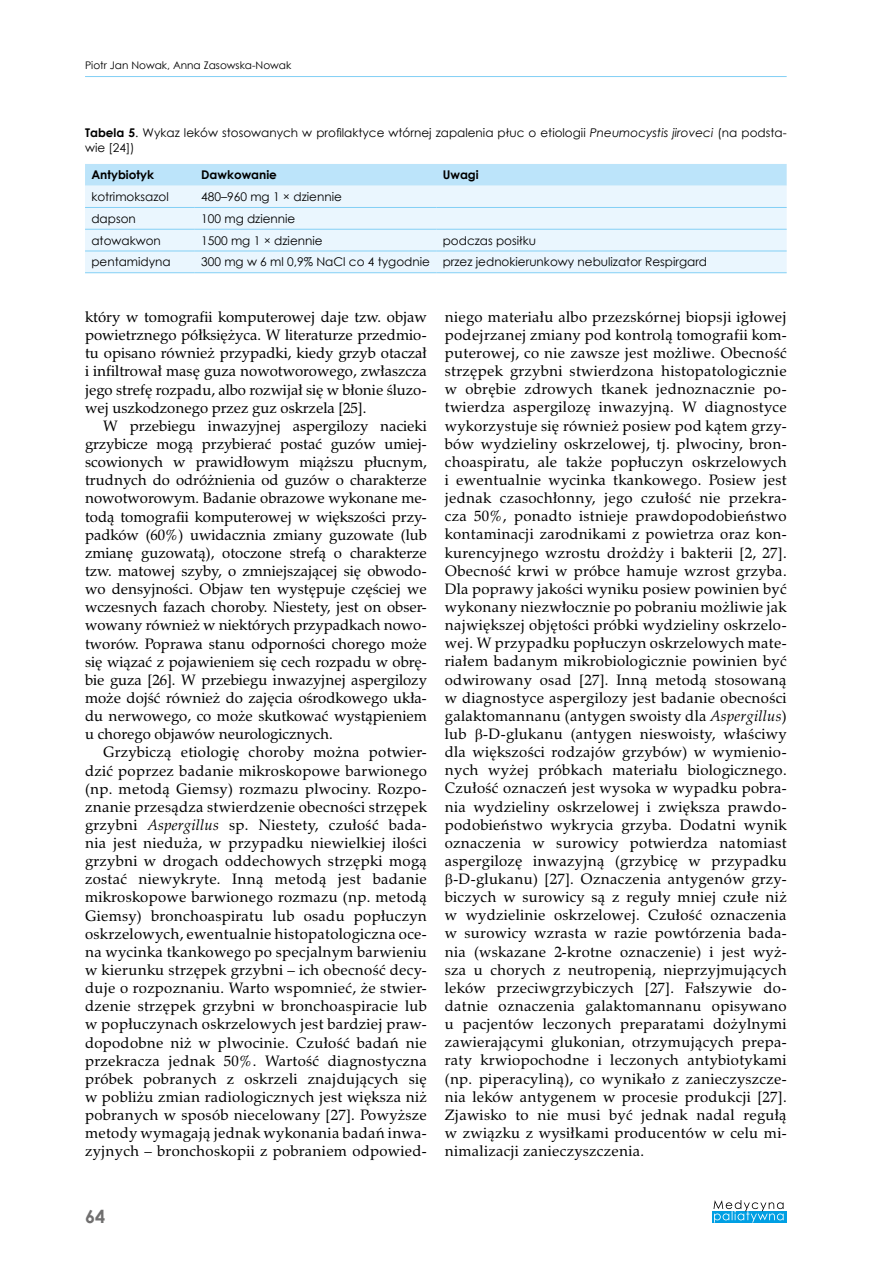
<style>
.page{position:relative;width:893px;height:1263px;background:#fff}
.page>*{position:absolute;margin:0;border:0;box-sizing:border-box;transform-origin:0 0}
.t1{font:700 18px "Century Gothic";color:#706f6f}
.t2{font:15px/18.1px "Zapf Calligr PL";letter-spacing:.02em;color:#000;text-align:justify}
.t3{font:12px/15px "Century Gothic";color:#000}
.t4{font:700 12px "Century Gothic";color:#000}
.t5{font:10.5px "Century Gothic";color:#000}
.s1{font-weight:700}
.s2{font-style:italic}
</style>
<div class="page">
<hr style="left:85px;top:76px;width:702px;height:1px;background:#83d0f5">
<div style="left:712px;top:1211px;width:75px;height:11px;background:#009fe3"></div>
<svg style="left:713px;top:1200px;width:71px;height:22px"></svg>
<div style="left:85px;top:164px;width:702px;height:22px;background:#bce4fa"></div>
<div style="left:85px;top:186px;width:702px;height:86px;background:#eaf6fe"></div>
<hr style="left:85px;top:207px;width:110px;height:1px;background:#83d0f5">
<hr style="left:195px;top:207px;width:241px;height:1px;background:#83d0f5">
<hr style="left:436px;top:207px;width:351px;height:1px;background:#83d0f5">
<hr style="left:85px;top:229px;width:110px;height:1px;background:#83d0f5">
<hr style="left:195px;top:229px;width:241px;height:1px;background:#83d0f5">
<hr style="left:436px;top:229px;width:351px;height:1px;background:#83d0f5">
<hr style="left:85px;top:251px;width:110px;height:1px;background:#83d0f5">
<hr style="left:195px;top:251px;width:241px;height:1px;background:#83d0f5">
<hr style="left:436px;top:251px;width:351px;height:1px;background:#83d0f5">
<hr style="left:85px;top:272px;width:110px;height:1px;background:#83d0f5">
<hr style="left:195px;top:272px;width:241px;height:1px;background:#83d0f5">
<hr style="left:436px;top:272px;width:351px;height:1px;background:#83d0f5">
<p class="t5" style="left:85px;top:58px;width:208px">Piotr Jan Nowak, Anna Zasowska-Nowak</p>
<p class="t3" style="left:85px;top:125px;width:703px"><span class="s1">Tabela 5</span>. Wykaz leków stosowanych w profilaktyce wtórnej zapalenia płuc o etiologii <span class="s2">Pneumocystis jiroveci</span> (na podsta&shy;wie [24])</p>
<p class="t4" style="left:91px;top:166px;width:64px">Antybiotyk</p>
<p class="t4" style="left:201px;top:166px;width:77px">Dawkowanie</p>
<p class="t4" style="left:443px;top:166px;width:38px">Uwagi</p>
<p class="t3" style="left:91px;top:189px;width:79px">kotrimoksazol</p>
<p class="t3" style="left:201px;top:189px;width:142px">480–960 mg 1 × dziennie</p>
<p class="t3" style="left:91px;top:211px;width:46px">dapson</p>
<p class="t3" style="left:201px;top:211px;width:96px">100 mg dziennie</p>
<p class="t3" style="left:91px;top:233px;width:71px">atowakwon</p>
<p class="t3" style="left:201px;top:233px;width:123px">1500 mg 1 × dziennie</p>
<p class="t3" style="left:443px;top:233px;width:95px">podczas posiłku</p>
<p class="t3" style="left:91px;top:254px;width:81px">pentamidyna</p>
<p class="t3" style="left:201px;top:254px;width:508px">300 mg w 6 ml 0,9% NaCl co 4 tygodnie przez jednokierunkowy nebulizator Respirgard</p>
<p class="t2" style="left:85px;top:308px;width:343px">który w tomografii komputerowej daje tzw. objaw powietrznego półksiężyca. W literaturze przedmio&shy;tu opisano również przypadki, kiedy grzyb otaczał i infiltrował masę guza nowotworowego, zwłaszcza jego strefę rozpadu, albo rozwijał się w błonie śluzo&shy;wej uszkodzonego przez guz oskrzela [25].</p>
<p class="t2" style="left:85px;top:417px;width:343px;text-indent:18px">W przebiegu inwazyjnej aspergilozy nacieki grzybicze mogą przybierać postać guzów umiej&shy;scowionych w prawidłowym miąższu płucnym, trudnych do odróżnienia od guzów o charakterze nowotworowym. Badanie obrazowe wykonane me&shy;todą tomografii komputerowej w większości przy&shy;padków (60%) uwidacznia zmiany guzowate (lub zmianę guzowatą), otoczone strefą o charakterze tzw. matowej szyby, o zmniejszającej się obwodo&shy;wo densyjności. Objaw ten występuje częściej we wczesnych fazach choroby. Niestety, jest on obser&shy;wowany również w niektórych przypadkach nowo&shy;tworów. Poprawa stanu odporności chorego może się wiązać z pojawieniem się cech rozpadu w obrę&shy;bie guza [26]. W przebiegu inwazyjnej aspergilozy może dojść również do zajęcia ośrodkowego ukła&shy;du nerwowego, co może skutkować wystąpieniem u chorego objawów neurologicznych.</p>
<p class="t2" style="left:85px;top:743px;width:343px;text-indent:18px">Grzybiczą etiologię choroby można potwier&shy;dzić poprzez badanie mikroskopowe barwionego (np. metodą Giemsy) rozmazu plwociny. Rozpo&shy;znanie przesądza stwierdzenie obecności strzępek grzybni <span class="s2">Aspergillus</span> sp. Niestety, czułość bada&shy;nia jest nieduża, w przypadku niewielkiej ilości grzybni w drogach oddechowych strzępki mogą zostać niewykryte. Inną metodą jest badanie mikroskopowe barwionego rozmazu (np. metodą Giemsy) bronchoaspiratu lub osadu popłuczyn oskrzelowych, ewentualnie histopatologiczna oce&shy;na wycinka tkankowego po specjalnym barwieniu w kierunku strzępek grzybni – ich obecność decy&shy;duje o rozpoznaniu. Warto wspomnieć, że stwier&shy;dzenie strzępek grzybni w bronchoaspiracie lub w popłuczynach oskrzelowych jest bardziej praw&shy;dopodobne niż w plwocinie. Czułość badań nie przekracza jednak 50%. Wartość diagnostyczna próbek pobranych z oskrzeli znajdujących się w pobliżu zmian radiologicznych jest większa niż pobranych w sposób niecelowany [27]. Powyższe metody wymagają jednak wykonania badań inwa&shy;zyjnych – bronchoskopii z pobraniem odpowied-</p>
<p class="t2" style="left:445px;top:308px;width:343px">niego materiału albo przezskórnej biopsji igłowej</p>
<p class="t2" style="left:445px;top:326px;width:343px">podejrzanej zmiany pod kontrolą tomografii kom-</p>
<p class="t2" style="left:445px;top:344px;width:343px">puterowej, co nie zawsze jest możliwe. Obecność</p>
<p class="t2" style="left:445px;top:362px;width:343px">strzępek grzybni stwierdzona histopatologicznie</p>
<p class="t2" style="left:445px;top:380px;width:343px">w obrębie zdrowych tkanek jednoznacznie po-</p>
<p class="t2" style="left:445px;top:398px;width:343px">twierdza aspergilozę inwazyjną. W diagnostyce</p>
<p class="t2" style="left:445px;top:416px;width:343px">wykorzystuje się również posiew pod kątem grzy-</p>
<p class="t2" style="left:445px;top:435px;width:343px">bów wydzieliny oskrzelowej, tj. plwociny, bron-</p>
<p class="t2" style="left:445px;top:453px;width:343px">choaspiratu, ale także popłuczyn oskrzelowych</p>
<p class="t2" style="left:445px;top:471px;width:343px">i ewentualnie wycinka tkankowego. Posiew jest</p>
<p class="t2" style="left:445px;top:489px;width:343px">jednak czasochłonny, jego czułość nie przekra-</p>
<p class="t2" style="left:445px;top:507px;width:343px">cza 50%, ponadto istnieje prawdopodobieństwo</p>
<p class="t2" style="left:445px;top:525px;width:343px">kontaminacji zarodnikami z powietrza oraz kon-</p>
<p class="t2" style="left:445px;top:543px;width:343px">kurencyjnego wzrostu drożdży i bakterii [2, 27].</p>
<p class="t2" style="left:445px;top:561px;width:343px">Obecność krwi w próbce hamuje wzrost grzyba.</p>
<p class="t2" style="left:445px;top:580px;width:343px">Dla poprawy jakości wyniku posiew powinien być</p>
<p class="t2" style="left:445px;top:598px;width:343px">wykonany niezwłocznie po pobraniu możliwie jak</p>
<p class="t2" style="left:445px;top:616px;width:343px">największej objętości próbki wydzieliny oskrzelo-</p>
<p class="t2" style="left:445px;top:634px;width:343px">wej. W przypadku popłuczyn oskrzelowych mate-</p>
<p class="t2" style="left:445px;top:652px;width:343px">riałem badanym mikrobiologicznie powinien być</p>
<p class="t2" style="left:445px;top:670px;width:343px">odwirowany osad [27]. Inną metodą stosowaną</p>
<p class="t2" style="left:445px;top:688px;width:343px">w diagnostyce aspergilozy jest badanie obecności</p>
<p class="t2" style="left:445px;top:707px;width:343px">galaktomannanu (antygen swoisty dla <span class="s2">Aspergillus</span>)</p>
<p class="t2" style="left:445px;top:725px;width:343px">lub -D-glukanu (antygen nieswoisty, właściwy</p>
<p class="t2" style="left:445px;top:743px;width:343px">dla większości rodzajów grzybów) w wymienio-</p>
<p class="t2" style="left:445px;top:761px;width:343px">nych wyżej próbkach materiału biologicznego.</p>
<p class="t2" style="left:445px;top:779px;width:343px">Czułość oznaczeń jest wysoka w wypadku pobra-</p>
<p class="t2" style="left:445px;top:797px;width:343px">nia wydzieliny oskrzelowej i zwiększa prawdo-</p>
<p class="t2" style="left:445px;top:815px;width:343px">podobieństwo wykrycia grzyba. Dodatni wynik</p>
<p class="t2" style="left:445px;top:833px;width:343px">oznaczenia w surowicy potwierdza natomiast</p>
<p class="t2" style="left:445px;top:852px;width:343px">aspergilozę inwazyjną (grzybicę w przypadku</p>
<p class="t2" style="left:453px;top:870px;width:335px">-D-glukanu) [27]. Oznaczenia antygenów grzy-</p>
<p class="t2" style="left:445px;top:888px;width:343px">biczych w surowicy są z reguły mniej czułe niż</p>
<p class="t2" style="left:445px;top:906px;width:343px">w wydzielinie oskrzelowej. Czułość oznaczenia</p>
<p class="t2" style="left:445px;top:924px;width:343px">w surowicy wzrasta w razie powtórzenia bada-</p>
<p class="t2" style="left:445px;top:942px;width:343px">nia (wskazane 2-krotne oznaczenie) i jest wyż-</p>
<p class="t2" style="left:445px;top:960px;width:343px">sza u chorych z neutropenią, nieprzyjmujących</p>
<p class="t2" style="left:445px;top:979px;width:343px">leków przeciwgrzybiczych [27]. Fałszywie do-</p>
<p class="t2" style="left:445px;top:997px;width:343px">datnie oznaczenia galaktomannanu opisywano</p>
<p class="t2" style="left:445px;top:1015px;width:343px">u pacjentów leczonych preparatami dożylnymi</p>
<p class="t2" style="left:445px;top:1033px;width:343px">zawierającymi glukonian, otrzymujących prepa-</p>
<p class="t2" style="left:445px;top:1051px;width:343px">raty krwiopochodne i leczonych antybiotykami</p>
<p class="t2" style="left:445px;top:1069px;width:343px">(np. piperacyliną), co wynikało z zanieczyszcze-</p>
<p class="t2" style="left:445px;top:1087px;width:343px">nia leków antygenem w procesie produkcji [27].</p>
<p class="t2" style="left:445px;top:1106px;width:343px">Zjawisko to nie musi być jednak nadal regułą</p>
<p class="t2" style="left:445px;top:1124px;width:343px">w związku z wysiłkami producentów w celu mi-</p>
<p class="t2" style="left:445px;top:1142px;width:201px">nimalizacji zanieczyszczenia.</p>
<p class="t1" style="left:85px;top:1202px;width:22px">64</p>
</div>
